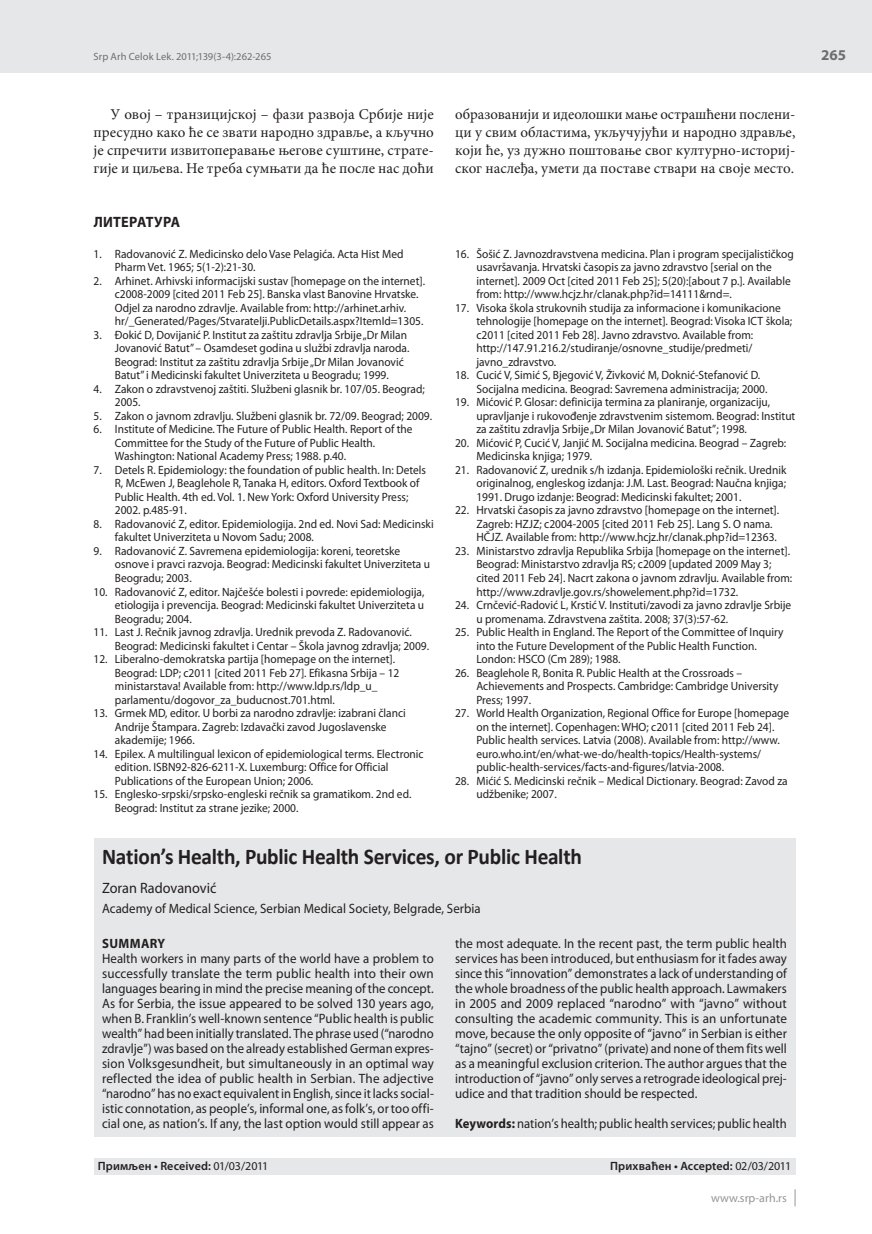
<style>
.page{position:relative;width:872px;height:1234px;background:#fff}
.page>*{position:absolute;margin:0;border:0;box-sizing:border-box;transform-origin:0 0}
.t1{font:700 22.5px "Calibri";letter-spacing:-.01em;color:#231f20;scale:.95 1}
.t2{font:15px/18px "Minion Pro";color:#231f20;text-align:justify}
.t3{font:15px "Myriad Pro";color:#231f20;scale:.95 1}
.t4{font:700 15px "Myriad Pro";letter-spacing:.015em;color:#231f20;scale:.95 1}
.t5{font:700 15px "Myriad Pro";color:#6d6e70}
.t6{font:13.5px/15px "Myriad Pro";color:#231f20;text-align:justify;scale:.95 1}
.t7{font:13.5px "Myriad Pro";color:#231f20;scale:.94 1}
.t8{font:700 13.5px "Myriad Pro";letter-spacing:.025em;color:#231f20;scale:.95 1}
.t9{font:12px/13.5px "Myriad Pro";color:#231f20;scale:.95 1}
.t10{font:600 12px "Myriad Pro";letter-spacing:.01em;color:#231f20}
.t11{font:12px "Myriad Pro";color:#939598}
.t12{font:10.5px "Myriad Pro";color:#6d6e70}
.s1{font-weight:700}
.s2{font-weight:400}
</style>
<div class="page">
<div style="left:0;top:0;width:872px;height:72px;background:#e6e7e8"></div>
<svg style="left:794px;top:1189px;width:1px;height:16px"></svg>
<div style="left:94px;top:929px;width:701px;height:207px;background:#e6e7e8"></div>
<div style="left:94px;top:838px;width:701px;height:91px;background:#e6e7e8"></div>
<div style="left:94px;top:1157px;width:701px;height:17px;background:#e6e7e8"></div>
<p class="t12" style="left:94px;top:52px;width:179px">Srp Arh Celok Lek. 2011;139(3-4):262-265</p>
<p class="t2" style="left:94px;top:107px;width:342px;text-indent:17px">У овој – тран зи циј ској – фа зи раз во ја Ср би је ни је пре суд но ка ко ће се зва ти на род но здра вље, а кључ но је спре чи ти из ви то пе ра ва ње ње го ве су шти не, стра те&shy;ги је и ци ље ва. Не тре ба сум ња ти да ће по сле нас до ћи</p>
<p class="t2" style="left:455px;top:107px;width:342px">обра зо ва ни ји и иде о ло шки ма ње остра шће ни по сле ни&shy;ци у свим обла сти ма, укљу чу ју ћи и на род но здра вље, ко ји ће, уз ду жно по што ва ње свог кул тур но-исто риј&shy;ског на сле ђа, уме ти да по ста ве ства ри на сво је ме сто.</p>
<p class="t4" style="left:94px;top:216px;width:93px">ЛИТЕРАТУРА</p>
<p class="t9" style="left:115px;top:248px;width:305px;text-indent:-21px">1. Radovanović Z. Medicinsko delo Vase Pelagića. Acta Hist Med<br>Pharm Vet. 1965; 5(1-2):21-30.</p>
<p class="t9" style="left:115px;top:275px;width:328px;text-indent:-21px">2. Arhinet. Arhivski informacijski sustav [homepage on the internet]. c2008-2009 [cited 2011 Feb 25]. Banska vlast Banovine Hrvatske.<br>Odjel za narodno zdravlje. Available from: http://arhinet.arhiv. hr/_Generated/Pages/Stvaratelji.PublicDetails.aspx?ItemId=1305.</p>
<p class="t9" style="left:115px;top:329px;width:311px;text-indent:-21px">3. Đokić D, Dovijanić P. Institut za zaštitu zdravlja Srbije „Dr Milan Jovanović Batut” – Osamdeset godina u službi zdravlja naroda.<br>Beograd: Institut za zaštitu zdravlja Srbije „Dr Milan Jovanović Batut” i Medicinski fakultet Univerziteta u Beogradu; 1999.</p>
<p class="t9" style="left:115px;top:383px;width:328px;text-indent:-21px">4. Zakon o zdravstvenoj zaštiti. Službeni glasnik br. 107/05. Beograd;<br>2005.</p>
<p class="t9" style="left:94px;top:410px;width:358px">5. Zakon o javnom zdravlju. Službeni glasnik br. 72/09. Beograd; 2009.</p>
<p class="t9" style="left:115px;top:424px;width:315px;text-indent:-21px">6. Institute of Medicine. The Future of Public Health. Report of the<br>Committee for the Study of the Future of Public Health.<br>Washington: National Academy Press; 1988. p.40.</p>
<p class="t9" style="left:115px;top:464px;width:329px;text-indent:-21px">7. Detels R. Epidemiology: the foundation of public health. In: Detels R, McEwen J, Beaglehole R, Tanaka H, editors. Oxford Textbook of Public Health. 4th ed. Vol. 1. New York: Oxford University Press; 2002. p.485-91.</p>
<p class="t9" style="left:115px;top:518px;width:337px;text-indent:-21px">8. Radovanović Z, editor. Epidemiologija. 2nd ed. Novi Sad: Medicinski fakultet Univerziteta u Novom Sadu; 2008.</p>
<p class="t9" style="left:115px;top:545px;width:333px;text-indent:-21px">9. Radovanović Z. Savremena epidemiologija: koreni, teoretske osnove i pravci razvoja. Beograd: Medicinski fakultet Univerziteta u<br>Beogradu; 2003.</p>
<p class="t9" style="left:115px;top:586px;width:327px;text-align:justify;text-indent:-21px">10. Radovanović Z, editor. Najčešće bolesti i povrede: epidemiologija, etiologija i prevencija. Beograd: Medicinski fakultet Univerziteta u Beogradu; 2004.</p>
<p class="t9" style="left:115px;top:626px;width:332px;text-indent:-21px">11. Last J. Rečnik javnog zdravlja. Urednik prevoda Z. Radovanović.<br>Beograd: Medicinski fakultet i Centar – Škola javnog zdravlja; 2009.</p>
<p class="t9" style="left:115px;top:653px;width:301px;text-indent:-21px">12. Liberalno-demokratska partija [homepage on the internet].<br>Beograd: LDP; c2011 [cited 2011 Feb 27]. Efikasna Srbija – 12 ministarstava! Available from: http://www.ldp.rs/ldp_u_ parlamentu/dogovor_za_buducnost.701.html.</p>
<p class="t9" style="left:115px;top:707px;width:308px;text-indent:-21px">13. Grmek MD, editor. U borbi za narodno zdravlje: izabrani članci<br>Andrije Štampara. Zagreb: Izdavački zavod Jugoslavenske akademije; 1966.</p>
<p class="t9" style="left:115px;top:748px;width:327px;text-indent:-21px">14. Epilex. A multilingual lexicon of epidemiological terms. Electronic edition. ISBN92-826-6211-X. Luxemburg: Office for Official<br>Publications of the European Union; 2006.</p>
<p class="t9" style="left:115px;top:788px;width:314px;text-indent:-21px">15. Englesko-srpski/srpsko-engleski rečnik sa gramatikom. 2nd ed.<br>Beograd: Institut za strane jezike; 2000.</p>
<p class="t9" style="left:476px;top:248px;width:336px;text-indent:-21px">16. Šošić Z. Javnozdravstvena medicina. Plan i program specijalističkog usavršavanja. Hrvatski časopis za javno zdravstvo [serial on the internet]. 2009 Oct [cited 2011 Feb 25]; 5(20):[about 7 p.]. Available from: http://www.hcjz.hr/clanak.php?id=14111&amp;rnd=.</p>
<p class="t9" style="left:476px;top:302px;width:334px;text-indent:-21px">17. Visoka škola strukovnih studija za informacione i komunikacione tehnologije [homepage on the internet]. Beograd: Visoka ICT škola; c2011 [cited 2011 Feb 28]. Javno zdravstvo. Available from: http://147.91.216.2/studiranje/osnovne_studije/predmeti/ javno_zdravstvo.</p>
<p class="t9" style="left:476px;top:370px;width:308px;text-indent:-21px">18. Cucić V, Simić S, Bjegović V, Živković M, Doknić-Stefanović D.<br>Socijalna medicina. Beograd: Savremena administracija; 2000.</p>
<p class="t9" style="left:476px;top:397px;width:337px;text-indent:-21px">19. Mićović P. Glosar: definicija termina za planiranje, organizaciju, upravljanje i rukovođenje zdravstvenim sistemom. Beograd: Institut za zaštitu zdravlja Srbije „Dr Milan Jovanović Batut”; 1998.</p>
<p class="t9" style="left:476px;top:437px;width:328px;text-indent:-21px">20. Mićović P, Cucić V, Janjić M. Socijalna medicina. Beograd – Zagreb:<br>Medicinska knjiga; 1979.</p>
<p class="t9" style="left:476px;top:464px;width:328px;text-align:justify;text-indent:-21px">21. Radovanović Z, urednik s/h izdanja. Epidemiološki rečnik. Urednik originalnog, engleskog izdanja: J.M. Last. Beograd: Naučna knjiga; 1991. Drugo izdanje: Beograd: Medicinski fakultet; 2001.</p>
<p class="t9" style="left:476px;top:505px;width:320px;text-indent:-21px">22. Hrvatski časopis za javno zdravstvo [homepage on the internet].<br>Zagreb: HZJZ; c2004-2005 [cited 2011 Feb 25]. Lang S. O nama.<br>HČJZ. Available from: http://www.hcjz.hr/clanak.php?id=12363.</p>
<p class="t9" style="left:476px;top:545px;width:334px;text-indent:-21px">23. Ministarstvo zdravlja Republika Srbija [homepage on the internet].<br>Beograd: Ministarstvo zdravlja RS; c2009 [updated 2009 May 3; cited 2011 Feb 24]. Nacrt zakona o javnom zdravlju. Available from: http://www.zdravlje.gov.rs/showelement.php?id=1732.</p>
<p class="t9" style="left:476px;top:599px;width:333px;text-indent:-21px">24. Crnčević-Radović L, Krstić V. Instituti/zavodi za javno zdravlje Srbije u promenama. Zdravstvena zaštita. 2008; 37(3):57-62.</p>
<p class="t9" style="left:476px;top:626px;width:325px;text-indent:-21px">25. Public Health in England. The Report of the Committee of Inquiry into the Future Development of the Public Health Function.<br>London: HSCO (Cm 289); 1988.</p>
<p class="t9" style="left:476px;top:667px;width:319px;text-indent:-21px">26. Beaglehole R, Bonita R. Public Health at the Crossroads –<br>Achievements and Prospects. Cambridge: Cambridge University<br>Press; 1997.</p>
<p class="t9" style="left:476px;top:707px;width:331px;text-indent:-21px">27. World Health Organization, Regional Office for Europe [homepage on the internet]. Copenhagen: WHO; c2011 [cited 2011 Feb 24].<br>Public health services. Latvia (2008). Available from: http://www. euro.who.int/en/what-we-do/health-topics/Health-systems/ public-health-services/facts-and-figures/latvia-2008.</p>
<p class="t9" style="left:476px;top:775px;width:329px;text-indent:-21px">28. Mićić S. Medicinski rečnik – Medical Dictionary. Beograd: Zavod za udžbenike; 2007.</p>
<h1 class="t1" style="left:102px;top:842px;width:506px">Nation’s Health, Public Health Services, or Public Health</h1>
<p class="t3" style="left:102px;top:882px;width:122px">Zoran Radovanović</p>
<p class="t6" style="left:102px;top:901px;width:400px">Academy of Medical Science, Serbian Medical Society, Belgrade, Serbia</p>
<p class="t8" style="left:102px;top:937px;width:68px">SUMMARY</p>
<p class="t6" style="left:102px;top:951px;width:351px">Health workers in many parts of the world have a problem to successfully translate the term public health into their own languages bearing in mind the precise meaning of the concept.<br>As for Serbia, the issue appeared to be solved 130 years ago, when B. Franklin’s well-known sentence “Public health is public wealth” had been initially translated. The phrase used (“narodno zdravlje”) was based on the already established German expres&shy;sion Volksgesundheit, but simultaneously in an optimal way reflected the idea of public health in Serbian. The adjective “narodno” has no exact equivalent in English, since it lacks social&shy;istic connotation, as people’s, informal one, as folk’s, or too offi&shy;cial one, as nation’s. If any, the last option would still appear as</p>
<p class="t6" style="left:455px;top:936px;width:351px">the most adequate. In the recent past, the term public health services has been introduced, but enthusiasm for it fades away since this “innovation” demonstrates a lack of understanding of the whole broadness of the public health approach. Lawmakers in 2005 and 2009 replaced “narodno” with “javno” without consulting the academic community. This is an unfortunate move, because the only opposite of “javno” in Serbian is either “tajno” (secret) or “privatno” (private) and none of them fits well as a meaningful exclusion criterion. The author argues that the introduction of “javno” only serves a retrograde ideological prej&shy;udice and that tradition should be respected.</p>
<p class="t7" style="left:455px;top:1117px;width:354px"><span class="s1">Keywords:</span> nation’s health; public health services; public health</p>
<p class="t10" style="left:98px;top:1161px;width:172px">Примљен • Received: <span class="s2">01/03/2011</span></p>
<p class="t10" style="left:610px;top:1161px;width:182px">Прихваћен • Accepted: <span class="s2">02/03/2011</span></p>
<p class="t11" style="left:711px;top:1192px;width:77px">www.srp-arh.rs</p>
<p class="t5" style="left:821px;top:49px;width:26px">265</p>
</div>
